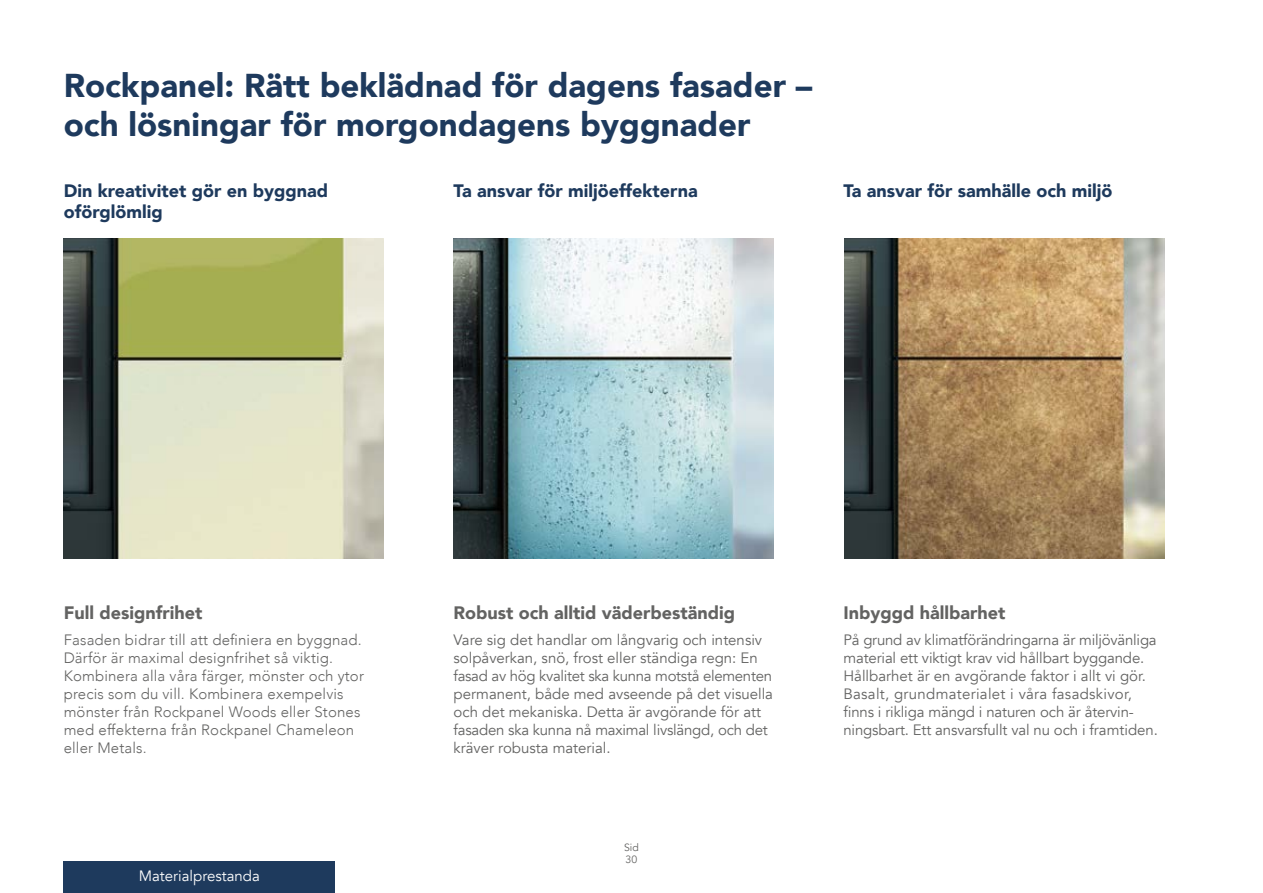
<style>
.page{position:relative;width:1263px;height:893px;background:#fff}
.page>*{position:absolute;margin:0;border:0;box-sizing:border-box;transform-origin:0 0}
.t1{font:900 33px/39.6px "Avenir";color:#1e3a5d}
.t2{font:900 18px "Avenir";color:#1e3a5d}
.t3{font:900 18px "Avenir";color:#636362}
.t4{font:15px/18px "Avenir";color:#636362}
.t5{font:300 15px/18px "Avenir";letter-spacing:.01em;color:#636362}
.t6{font:15px "Avenir";color:#fff}
.t7{font:10.5px/12.6px "Avenir";color:#636362}
</style>
<div class="page">
<img style="left:64px;top:239px;width:320px;height:319px">
<img style="left:454px;top:239px;width:319px;height:319px">
<img style="left:844px;top:239px;width:320px;height:319px">
<div style="left:64px;top:861px;width:271px;height:32px;background:#1e3a5d"></div>
<h1 class="t1" style="left:64px;top:65px;width:750px">Rockpanel: Rätt beklädnad för dagens fasader – och lösningar för morgondagens byggnader</h1>
<p class="t2" style="left:64px;top:175px;width:266px">Din kreativitet gör en byggnad</p>
<p class="t2" style="left:454px;top:175px;width:246px">Ta ansvar för miljöeffekterna</p>
<p class="t2" style="left:843px;top:175px;width:271px">Ta ansvar för samhälle och miljö</p>
<p class="t2" style="left:64px;top:196px;width:100px">oförglömlig</p>
<p class="t3" style="left:64px;top:597px;width:140px">Full designfrihet</p>
<p class="t5" style="left:64px;top:631px;width:302px">Fasaden bidrar till att definiera en byggnad.<br>Därför är maximal designfrihet så viktig.<br>Kombinera alla våra färger, mönster och ytor precis som du vill. Kombinera exempelvis mönster från Rockpanel Woods eller Stones med effekterna från Rockpanel Chameleon eller Metals.</p>
<p class="t6" style="left:139px;top:867px;width:123px">Materialprestanda</p>
<p class="t3" style="left:454px;top:597px;width:283px">Robust och alltid väderbeständig</p>
<p class="t4" style="left:454px;top:631px;width:321px">Vare sig det handlar om långvarig och intensiv solpåverkan, snö, frost eller ständiga regn: En fasad av hög kvalitet ska kunna motstå elementen permanent, både med avseende på det visuella och det mekaniska. Detta är avgörande för att fasaden ska kunna nå maximal livslängd, och det kräver robusta material.</p>
<p class="t7" style="left:624px;top:841px;width:16px">Sid<br>30</p>
<p class="t3" style="left:843px;top:597px;width:164px">Inbyggd hållbarhet</p>
<p class="t4" style="left:843px;top:631px;width:316px">På grund av klimatförändringarna är miljövänliga material ett viktigt krav vid hållbart byggande.<br>Hållbarhet är en avgörande faktor i allt vi gör.<br>Basalt, grundmaterialet i våra fasadskivor, finns i rikliga mängd i naturen och är återvin&shy;ningsbart. Ett ansvarsfullt val nu och i framtiden.</p>
</div>
